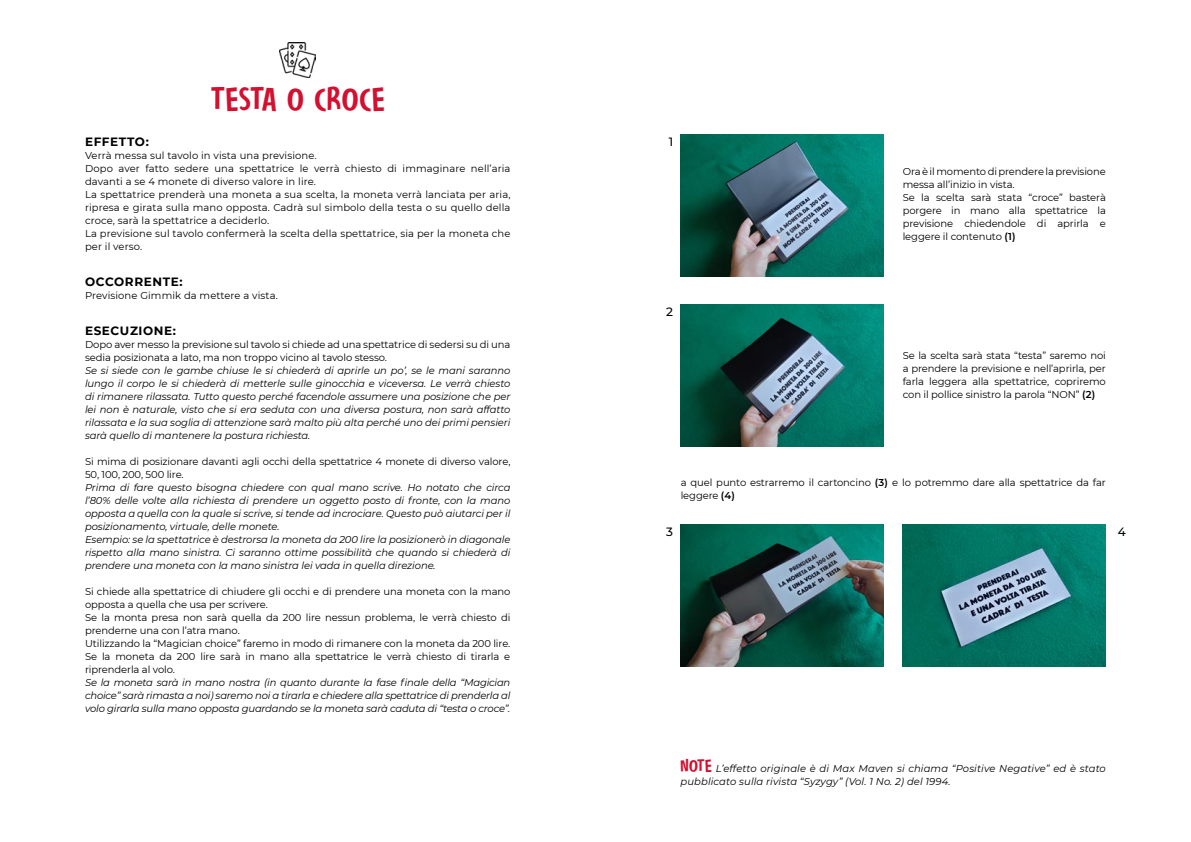
<style>
.page{position:relative;width:1191px;height:842px;background:#fff}
.page>*{position:absolute;margin:0;border:0;box-sizing:border-box;transform-origin:0 0}
.t1{font:34px "Bestoom";letter-spacing:.02em;color:#d41030}
.t2{font:700 12px "Montserrat";letter-spacing:.05em;color:#000}
.t3{font:500 12px "Montserrat";color:#000}
.t4{font:italic 10px/13px "Montserrat";letter-spacing:-.01em;color:#000;text-align:justify}
.t5{font:10px/13px "Montserrat";letter-spacing:-.01em;color:#000}
.t6{font:10px/13px "Montserrat";letter-spacing:.01em;color:#000}
.t7{font:italic 10px/13px "Montserrat";letter-spacing:.01em;color:#000}
.s1{font-weight:600}
.s2{font-family:"Bestoom";font-style:normal;font-size:18px;color:#d41030}
</style>
<div class="page">
<img style="left:680px;top:134px;width:204px;height:142px">
<img style="left:680px;top:304px;width:204px;height:142px">
<img style="left:680px;top:524px;width:204px;height:142px">
<img style="left:902px;top:524px;width:204px;height:142px">
<img style="left:280px;top:42px;width:35px;height:36px">
<h1 class="t1" style="left:211px;top:75px;width:176px">TESTA O CROCE</h1>
<p class="t2" style="left:85px;top:133px;width:65px">EFFETTO:</p>
<p class="t6" style="left:85px;top:149px;width:427px">Verrà messa sul tavolo in vista una previsione.<br>Dopo aver fatto sedere una spettatrice le verrà chiesto di immaginare nell’aria davanti a se 4 monete di diverso valore in lire.<br>La spettatrice prenderà una moneta a sua scelta, la moneta verrà lanciata per aria, ripresa e girata sulla mano opposta. Cadrà sul simbolo della testa o su quello della croce, sarà la spettatrice a deciderlo.<br>La previsione sul tavolo confermerà la scelta della spettatrice, sia per la moneta che per il verso.</p>
<p class="t2" style="left:85px;top:273px;width:99px">OCCORRENTE:</p>
<p class="t6" style="left:85px;top:289px;width:194px">Previsione Gimmik da mettere a vista.</p>
<p class="t2" style="left:85px;top:322px;width:92px">ESECUZIONE:</p>
<p class="t5" style="left:85px;top:338px;width:427px">Dopo aver messo la previsione sul tavolo si chiede ad una spettatrice di sedersi su di una sedia posizionata a lato, ma non troppo vicino al tavolo stesso.</p>
<p class="t4" style="left:85px;top:364px;width:427px">Se si siede con le gambe chiuse le si chiederà di aprirle un po’, se le mani saranno lungo il corpo le si chiederà di metterle sulle ginocchia e viceversa. Le verrà chiesto di rimanere rilassata. Tutto questo perché facendole assumere una posizione che per lei non è naturale, visto che si era seduta con una diversa postura, non sarà affatto rilassata e la sua soglia di attenzione sarà malto più alta perché uno dei primi pensieri sarà quello di mantenere la postura richiesta.</p>
<p class="t5" style="left:85px;top:455px;width:427px">Si mima di posizionare davanti agli occhi della spettatrice 4 monete di diverso valore,<br>50, 100, 200, 500 lire.</p>
<p class="t4" style="left:85px;top:481px;width:427px;text-align:left">Prima di fare questo bisogna chiedere con qual mano scrive. Ho notato che circa l’80% delle volte alla richiesta di prendere un oggetto posto di fronte, con la mano opposta a quella con la quale si scrive, si tende ad incrociare. Questo può aiutarci per il posizionamento, virtuale, delle monete.<br>Esempio: se la spettatrice è destrorsa la moneta da 200 lire la posizionerò in diagonale rispetto alla mano sinistra. Ci saranno ottime possibilità che quando si chiederà di prendere una moneta con la mano sinistra lei vada in quella direzione.</p>
<p class="t5" style="left:85px;top:585px;width:427px">Si chiede alla spettatrice di chiudere gli occhi e di prendere una moneta con la mano opposta a quella che usa per scrivere.<br>Se la monta presa non sarà quella da 200 lire nessun problema, le verrà chiesto di prenderne una con l’atra mano.<br>Utilizzando la “Magician choice” faremo in modo di rimanere con la moneta da 200 lire.<br>Se la moneta da 200 lire sarà in mano alla spettatrice le verrà chiesto di tirarla e riprenderla al volo.</p>
<p class="t4" style="left:85px;top:676px;width:427px">Se la moneta sarà in mano nostra (in quanto durante la fase finale della “Magician choice” sarà rimasta a noi) saremo noi a tirarla e chiedere alla spettatrice di prenderla al volo girarla sulla mano opposta guardando se la moneta sarà caduta di “testa o croce”.</p>
<p class="t3" style="left:669px;top:133px;width:6px">1</p>
<p class="t3" style="left:666px;top:303px;width:8px">2</p>
<p class="t5" style="left:902px;top:164px;width:205px">Ora è il momento di prendere la previsione messa all’inizio in vista.<br>Se la scelta sarà stata “croce” basterà porgere in mano alla spettatrice la previsione chiedendole di aprirla e leggere il contenuto <span class="s1">(1)</span></p>
<p class="t5" style="left:902px;top:348px;width:205px;text-align:justify">Se la scelta sarà stata “testa” saremo noi a prendere la previsione e nell’aprirla, per farla leggera alla spettatrice, copriremo con il pollice sinistro la parola “NON” <span class="s1">(2)</span></p>
<p class="t5" style="left:680px;top:475px;width:427px">a quel punto estrarremo il cartoncino <span class="s1">(3)</span> e lo potremmo dare alla spettatrice da far leggere <span class="s1">(4)</span></p>
<p class="t3" style="left:666px;top:523px;width:8px">3</p>
<p class="t3" style="left:1117px;top:523px;width:10px">4</p>
<p class="t7" style="left:680px;top:762px;width:427px"><span class="s2">NOTE</span> L’effetto originale è di Max Maven si chiama “Positive Negative” ed è stato pubblicato sulla rivista “Syzygy” (Vol. 1 No. 2) del 1994.</p>
</div>
